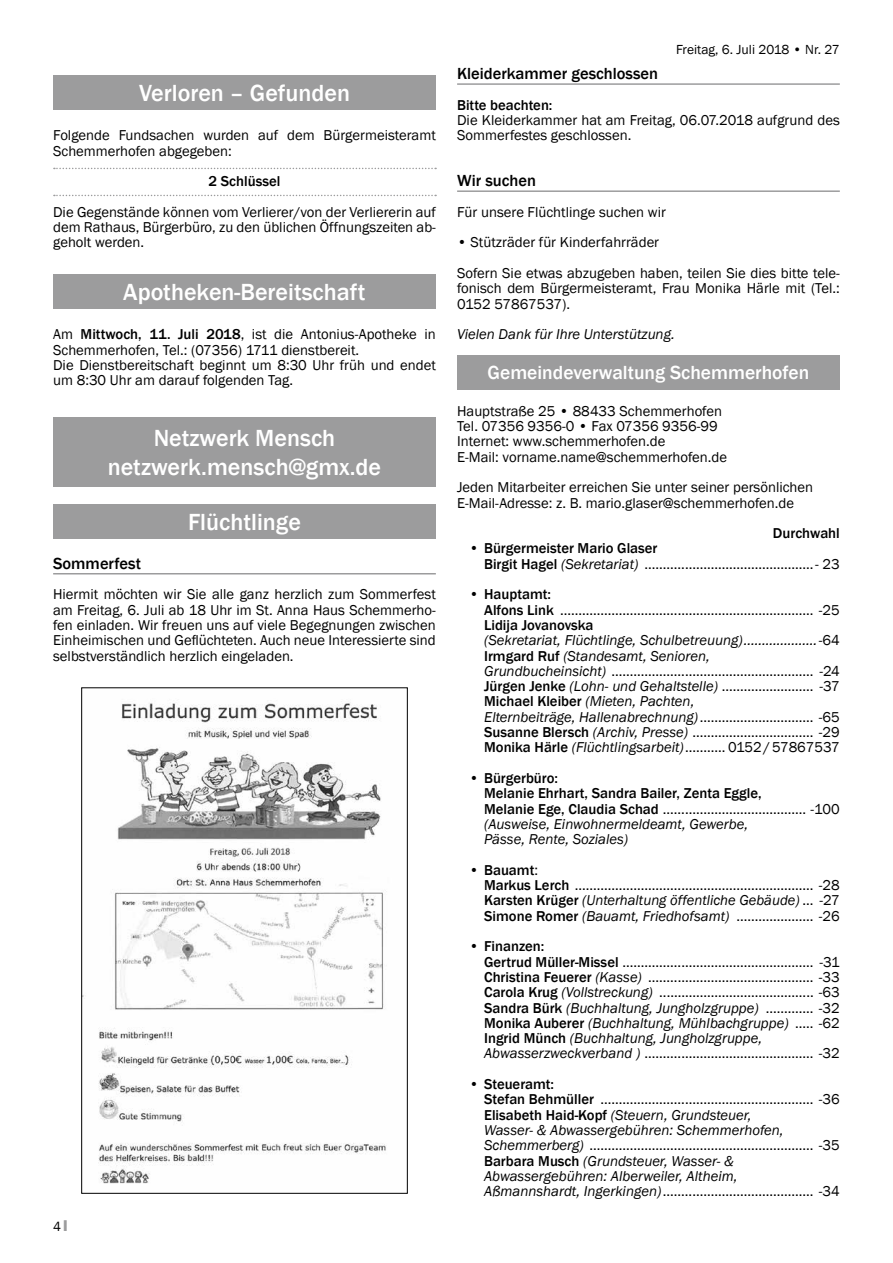
<style>
.page{position:relative;width:893px;height:1263px;background:#fff}
.page>*{position:absolute;margin:0;border:0;box-sizing:border-box;transform-origin:0 0}
.t1{font:500 24px/28.8px "Franklin Gothic";color:#fff;text-align:center}
.t2{font:500 19.5px "Franklin Gothic";color:#fff}
.t3{font:500 16.5px "Franklin Gothic";color:#000}
.t4{font:14.7px/15.3px "Franklin Gothic";color:#000}
.t5{font:500 14.7px/15.3px "Franklin Gothic";color:#000}
.t6{font:italic 14.7px "Franklin Gothic";color:#000}
.t7{font:13.5px "Franklin Gothic";color:#000}
.s1{font-weight:500}
.s2{font-family:"Impact";color:#9c9c9d}
.s3{font-style:italic}
.s4{font-weight:400}
.s5{font-weight:400;font-style:italic}
</style>
<div class="page">
<svg style="left:54px;top:168px;width:382px;height:1px"></svg>
<svg style="left:54px;top:195px;width:382px;height:1px"></svg>
<hr style="left:53px;top:573px;width:383px;height:1px;background:#9c9c9d">
<div style="left:53px;top:76px;width:383px;height:34px;background:#9c9c9d"></div>
<div style="left:53px;top:275px;width:383px;height:34px;background:#9c9c9d"></div>
<div style="left:53px;top:417px;width:383px;height:70px;background:#9c9c9d"></div>
<div style="left:53px;top:504px;width:383px;height:34px;background:#9c9c9d"></div>
<img style="left:83px;top:702px;width:303px;height:482px">
<div style="left:81px;top:687px;width:327px;height:506px;border:1px solid #000"></div>
<hr style="left:457px;top:83px;width:383px;height:2px;background:#9c9c9d">
<hr style="left:457px;top:190px;width:383px;height:2px;background:#9c9c9d">
<div style="left:457px;top:355px;width:383px;height:34px;background:#9c9c9d"></div>
<h1 class="t1" style="left:139px;top:79px;width:213px">Verloren – Gefunden</h1>
<p class="t4" style="left:53px;top:128px;width:384px">Folgende Fundsachen wurden auf dem Bürgermeisteramt<br>Schemmerhofen abgegeben:</p>
<p class="t5" style="left:209px;top:174px;width:73px">2 Schlüssel</p>
<p class="t4" style="left:53px;top:205px;width:384px;text-align:justify">Die Gegenstände können vom Verlierer/von der Verliererin auf dem Rathaus, Bürgerbüro, zu den üblichen Öffnungszeiten ab&shy;geholt werden.</p>
<h1 class="t1" style="left:123px;top:278px;width:244px">Apotheken-Bereitschaft</h1>
<p class="t4" style="left:53px;top:327px;width:384px">Am <span class="s1">Mittwoch, 11. Juli 2018</span>, ist die Antonius-Apotheke in Schemmerhofen, Tel.: (07356) 1711 dienstbereit.<br>Die Dienstbereitschaft beginnt um 8:30 Uhr früh und endet um 8:30 Uhr am darauf folgenden Tag.</p>
<h1 class="t1" style="left:108px;top:424px;width:275px">Netzwerk Mensch netzwerk.mensch@gmx.de</h1>
<h1 class="t1" style="left:188px;top:507px;width:114px">Flüchtlinge</h1>
<p class="t3" style="left:53px;top:553px;width:89px">Sommerfest</p>
<p class="t4" style="left:53px;top:587px;width:384px;text-align:justify">Hiermit möchten wir Sie alle ganz herzlich zum Sommerfest am Freitag, 6. Juli ab 18 Uhr im St. Anna Haus Schemmerho&shy;fen einladen. Wir freuen uns auf viele Begegnungen zwischen Einheimischen und Geflüchteten. Auch neue Interessierte sind selbstverständlich herzlich eingeladen.</p>
<p class="t7" style="left:53px;top:1218px;width:16px">4 <span class="s2">I</span></p>
<p class="t7" style="left:676px;top:41px;width:165px">Freitag, 6. Juli 2018 • Nr. 27</p>
<p class="t3" style="left:457px;top:63px;width:203px">Kleiderkammer geschlossen</p>
<p class="t5" style="left:457px;top:97px;width:97px">Bitte beachten:</p>
<p class="t4" style="left:457px;top:113px;width:384px">Die Kleiderkammer hat am Freitag, 06.07.2018 aufgrund des<br>Sommerfestes geschlossen.</p>
<p class="t3" style="left:457px;top:170px;width:80px">Wir suchen</p>
<p class="t4" style="left:457px;top:205px;width:210px">Für unsere Flüchtlinge suchen wir</p>
<p class="t4" style="left:457px;top:228px;width:384px;line-height:30.6px">• Stützräder für Kinderfahrräder<br>Sofern Sie etwas abzugeben haben, teilen Sie dies bitte tele-</p>
<p class="t4" style="left:457px;top:281px;width:384px">fonisch dem Bürgermeisteramt, Frau Monika Härle mit (Tel.:<br>0152 57867537).</p>
<p class="t6" style="left:457px;top:325px;width:219px">Vielen Dank für Ihre Unterstützung.</p>
<h2 class="t2" style="left:488px;top:361px;width:323px">Gemeindeverwaltung Schemmerhofen</h2>
<p class="t4" style="left:457px;top:403px;width:271px">Hauptstraße 25 • 88433 Schemmerhofen Tel. 07356 9356-0 • Fax 07356 9356-99<br>Internet: www.schemmerhofen.de<br>E-Mail: vorname.name@schemmerhofen.de</p>
<p class="t4" style="left:457px;top:480px;width:358px">Jeden Mitarbeiter erreichen Sie unter seiner persönlichen<br>E-Mail-Adresse: z. B. mario.glaser@schemmerhofen.de</p>
<p class="t5" style="left:773px;top:526px;width:68px">Durchwahl</p>
<p class="t4" style="left:484px;top:541px;width:357px;text-indent:-15px"><span class="s1">• Bürgermeister Mario Glaser<br>Birgit Hagel</span> <span class="s3">(Sekretariat)</span> ..............................................- 23</p>
<p class="t4" style="left:484px;top:587px;width:357px;text-indent:-15px"><span class="s1">• Hauptamt:<br>Alfons Link</span> ..................................................................... -25<br><span class="s1">Lidija Jovanovska<br></span><span class="s3">(Sekretariat, Flüchtlinge, Schulbetreuung)....................</span>-64<br><span class="s1">Irmgard Ruf</span> <span class="s3">(Standesamt, Senioren,<br>Grundbucheinsicht)</span> ....................................................... -24<br><span class="s1">Jürgen Jenke</span> <span class="s3">(Lohn- und Gehaltstelle)</span> ......................... -37<br><span class="s1">Michael Kleiber</span> <span class="s3">(Mieten, Pachten,<br>Elternbeiträge, Hallenabrechnung)</span>............................... -65<br><span class="s1">Susanne Blersch</span> <span class="s3">(Archiv, Presse)</span> ................................. -29<br><span class="s1">Monika Härle</span> <span class="s3">(Flüchtlingsarbeit)</span>........... 0152/57867537</p>
<p class="t5" style="left:484px;top:770px;width:357px;text-indent:-15px">• Bürgerbüro:<br>Melanie Ehrhart, Sandra Bailer, Zenta Eggle,<br>Melanie Ege, Claudia Schad <span class="s4">....................................... -100 </span><span class="s5">(Ausweise, Einwohnermeldeamt, Gewerbe,<br>Pässe, Rente, Soziales)</span></p>
<p class="t4" style="left:484px;top:862px;width:357px;text-indent:-15px"><span class="s1">• Bauamt</span>:<br><span class="s1">Markus Lerch</span> ................................................................. -28<br><span class="s1">Karsten Krüger</span> <span class="s3">(Unterhaltung öffentliche Gebäude)</span> ... -27<br><span class="s1">Simone Romer</span> <span class="s3">(Bauamt, Friedhofsamt)</span> ..................... -26</p>
<p class="t4" style="left:484px;top:939px;width:357px;text-indent:-15px"><span class="s1">• Finanzen:<br>Gertrud Müller-Missel</span> .................................................... -31<br><span class="s1">Christina Feuerer</span> <span class="s3">(Kasse)</span> ............................................. -33<br><span class="s1">Carola Krug</span> <span class="s3">(Vollstreckung)</span> .......................................... -63<br><span class="s1">Sandra Bürk</span> <span class="s3">(Buchhaltung, Jungholzgruppe)</span> ............. -32<br><span class="s1">Monika Auberer</span> <span class="s3">(Buchhaltung, Mühlbachgruppe)</span> ..... -62<br><span class="s1">Ingrid Münch</span> <span class="s3">(Buchhaltung, Jungholzgruppe, Abwasserzweckverband )</span> .............................................. -32</p>
<p class="t4" style="left:484px;top:1077px;width:357px;text-indent:-15px"><span class="s1">• Steueramt:<br>Stefan Behmüller</span> .......................................................... -36<br><span class="s1">Elisabeth Haid-Kopf</span> <span class="s3">(Steuern, Grundsteuer,<br>Wasser- &amp; Abwassergebühren: Schemmerhofen, Schemmerberg)</span> ............................................................. -35<br><span class="s1">Barbara Musch</span> <span class="s3">(Grundsteuer, Wasser- &amp; Abwassergebühren: Alberweiler, Altheim,<br>Aßmannshardt, Ingerkingen)</span>......................................... -34</p>
</div>
